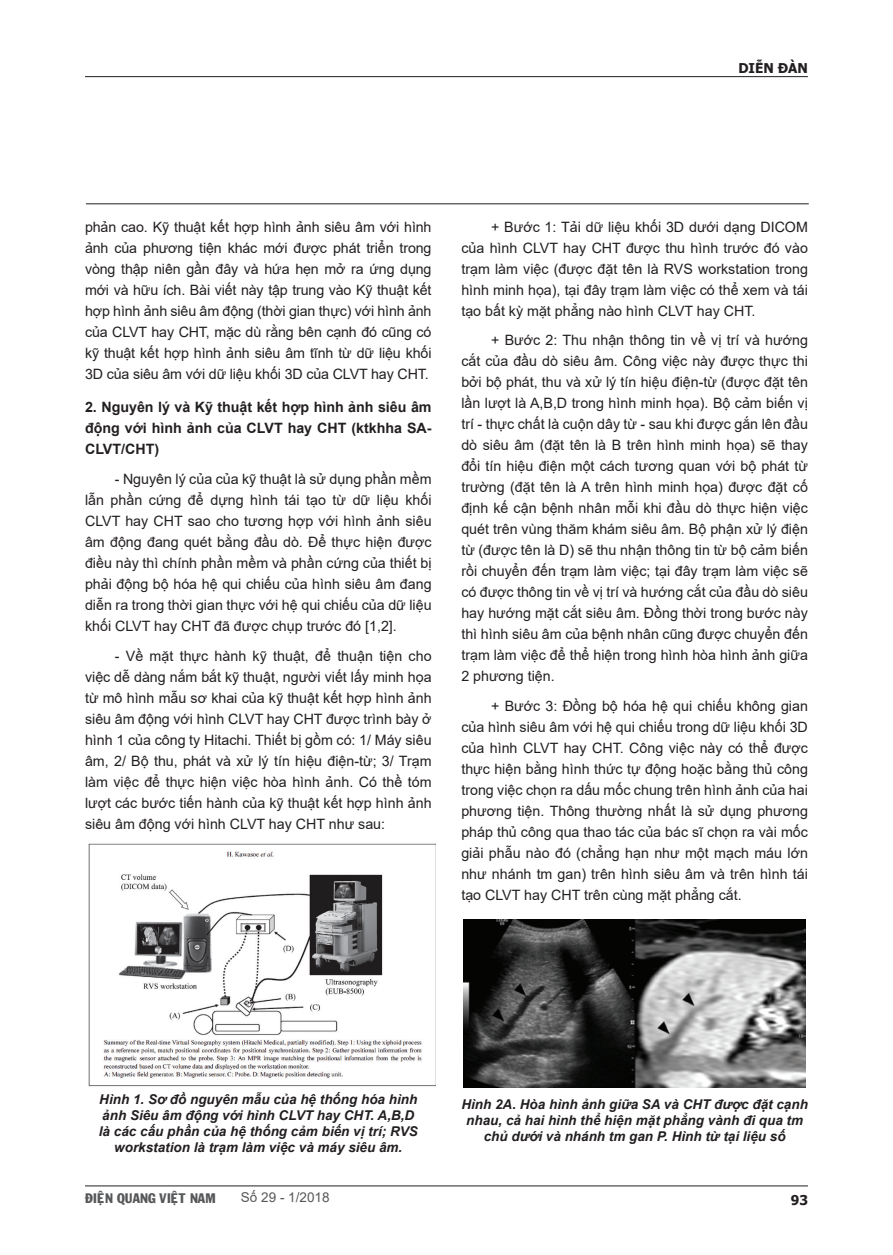
<style>
.page{position:relative;width:893px;height:1255px;background:#fff}
.page>*{position:absolute;margin:0;border:0;box-sizing:border-box;transform-origin:0 0}
.t1{font:14.25px/21px "Arial";color:#231f20;text-align:justify}
._1_nho{font:700 14.25px/21px "Arial";color:#231f20;text-align:justify}
.hinhf{font:italic 700 13.5px/16.2px "Arial";color:#231f20;text-align:center}
.t2{font:13.5px "VNI Franko";color:#57585a}
.t3{font:13.5px "Arial";color:#57585a}
.t4{font:700 13.5px "Tahoma";color:#231f20}
</style>
<div class="page">
<hr style="left:85px;top:76px;width:723px;height:1px;background:#231f20">
<hr style="left:86px;top:203px;width:723px;height:1px;background:#231f20">
<hr style="left:85px;top:1185px;width:723px;height:1px;background:#231f20">
<img style="left:88px;top:843px;width:348px;height:243px">
<img style="left:464px;top:919px;width:342px;height:168px">
<p class="t4" style="left:738px;top:58px;width:71px">DIỄN ĐÀN</p>
<p class="t1" style="left:85px;top:216px;width:348px">phản cao. Kỹ thuật kết hợp hình ảnh siêu âm với hình ảnh của phương tiện khác mới được phát triển trong vòng thập niên gần đây và hứa hẹn mở ra ứng dụng mới và hữu ích. Bài viết này tập trung vào Kỹ thuật kết hợp hình ảnh siêu âm động (thời gian thực) với hình ảnh của CLVT hay CHT, mặc dù rằng bên cạnh đó cũng có kỹ thuật kết hợp hình ảnh siêu âm tĩnh từ dữ liệu khối 3D của siêu âm với dữ liệu khối 3D của CLVT hay CHT.</p>
<p class="_1_nho" style="left:85px;top:397px;width:348px">2. Nguyên lý và Kỹ thuật kết hợp hình ảnh siêu âm động với hình ảnh của CLVT hay CHT (ktkhha SA-CLVT/CHT)</p>
<p class="t1" style="left:85px;top:468px;width:348px;text-indent:30px">- Nguyên lý của của kỹ thuật là sử dụng phần mềm lẫn phần cứng để dựng hình tái tạo từ dữ liệu khối CLVT hay CHT sao cho tương hợp với hình ảnh siêu âm động đang quét bằng đầu dò. Để thực hiện được điều này thì chính phần mềm và phần cứng của thiết bị phải động bộ hóa hệ qui chiếu của hình siêu âm đang diễn ra trong thời gian thực với hệ qui chiếu của dữ liệu khối CLVT hay CHT đã được chụp trước đó [1,2].</p>
<p class="t1" style="left:85px;top:645px;width:348px;text-indent:30px">- Về mặt thực hành kỹ thuật, để thuận tiện cho việc dễ dàng nắm bắt kỹ thuật, người viết lấy minh họa từ mô hình mẫu sơ khai của kỹ thuật kết hợp hình ảnh siêu âm động với hình CLVT hay CHT được trình bày ở hình 1 của công ty Hitachi. Thiết bị gồm có: 1/ Máy siêu âm, 2/ Bộ thu, phát và xử lý tín hiệu điện-từ; 3/ Trạm làm việc để thực hiện việc hòa hình ảnh. Có thề tóm lượt các bước tiến hành của kỹ thuật kết hợp hình ảnh siêu âm động với hình CLVT hay CHT như sau:</p>
<p class="t1" style="left:461px;top:216px;width:348px;text-indent:30px">+ Bước 1: Tải dữ liệu khối 3D dưới dạng DICOM của hình CLVT hay CHT được thu hình trước đó vào trạm làm việc (được đặt tên là RVS workstation trong hình minh họa), tại đây trạm làm việc có thể xem và tái tạo bất kỳ mặt phẳng nào hình CLVT hay CHT.</p>
<p class="t1" style="left:461px;top:329px;width:348px;text-indent:30px">+ Bước 2: Thu nhận thông tin về vị trí và hướng cắt của đầu dò siêu âm. Công việc này được thực thi bởi bộ phát, thu và xử lý tín hiệu điện-từ (được đặt tên lần lượt là A,B,D trong hình minh họa). Bộ cảm biến vị trí - thực chất là cuộn dây từ - sau khi được gắn lên đầu dò siêu âm (đặt tên là B trên hình minh họa) sẽ thay đổi tín hiệu điện một cách tương quan với bộ phát từ trường (đặt tên là A trên hình minh họa) được đặt cố định kế cận bệnh nhân mỗi khi đầu dò thực hiện việc quét trên vùng thăm khám siêu âm. Bộ phận xử lý điện từ (được tên là D) sẽ thu nhận thông tin từ bộ cảm biến rồi chuyển đến trạm làm việc; tại đây trạm làm việc sẽ có được thông tin về vị trí và hướng cắt của đầu dò siêu hay hướng mặt cắt siêu âm. Đồng thời trong bước này thì hình siêu âm của bệnh nhân cũng được chuyển đến trạm làm việc để thể hiện trong hình hòa hình ảnh giữa 2 phương tiện.</p>
<p class="t1" style="left:461px;top:695px;width:348px;text-indent:30px">+ Bước 3: Đồng bộ hóa hệ qui chiếu không gian của hình siêu âm với hệ qui chiếu trong dữ liệu khối 3D của hình CLVT hay CHT. Công việc này có thể được thực hiện bằng hình thức tự động hoặc bằng thủ công trong việc chọn ra dấu mốc chung trên hình ảnh của hai phương tiện. Thông thường nhất là sử dụng phương pháp thủ công qua thao tác của bác sĩ chọn ra vài mốc giải phẫu nào đó (chẳng hạn như một mạch máu lớn như nhánh tm gan) trên hình siêu âm và trên hình tái tạo CLVT hay CHT trên cùng mặt phẳng cắt.</p>
<p class="hinhf" style="left:99px;top:1091px;width:320px">Hình 1. Sơ đồ nguyên mẫu của hệ thống hóa hình ảnh Siêu âm động với hình CLVT hay CHT. A,B,D là các cấu phần của hệ thống cảm biến vị trí; RVS workstation là trạm làm việc và máy siêu âm.</p>
<p class="hinhf" style="left:461px;top:1096px;width:348px">Hình 2A. Hòa hình ảnh giữa SA và CHT được đặt cạnh nhau, cả hai hình thể hiện mặt phẳng vành đi qua tm chủ dưới và nhánh tm gan P. Hình từ tại liệu số</p>
<p class="t2" style="left:85px;top:1187px;width:132px">ÑIEÄN QUANG VIEÄT NAM</p>
<p class="t3" style="left:241px;top:1188px;width:90px">Số 29 - 1/2018</p>
<p class="t4" style="left:791px;top:1190px;width:19px">93</p>
</div>
